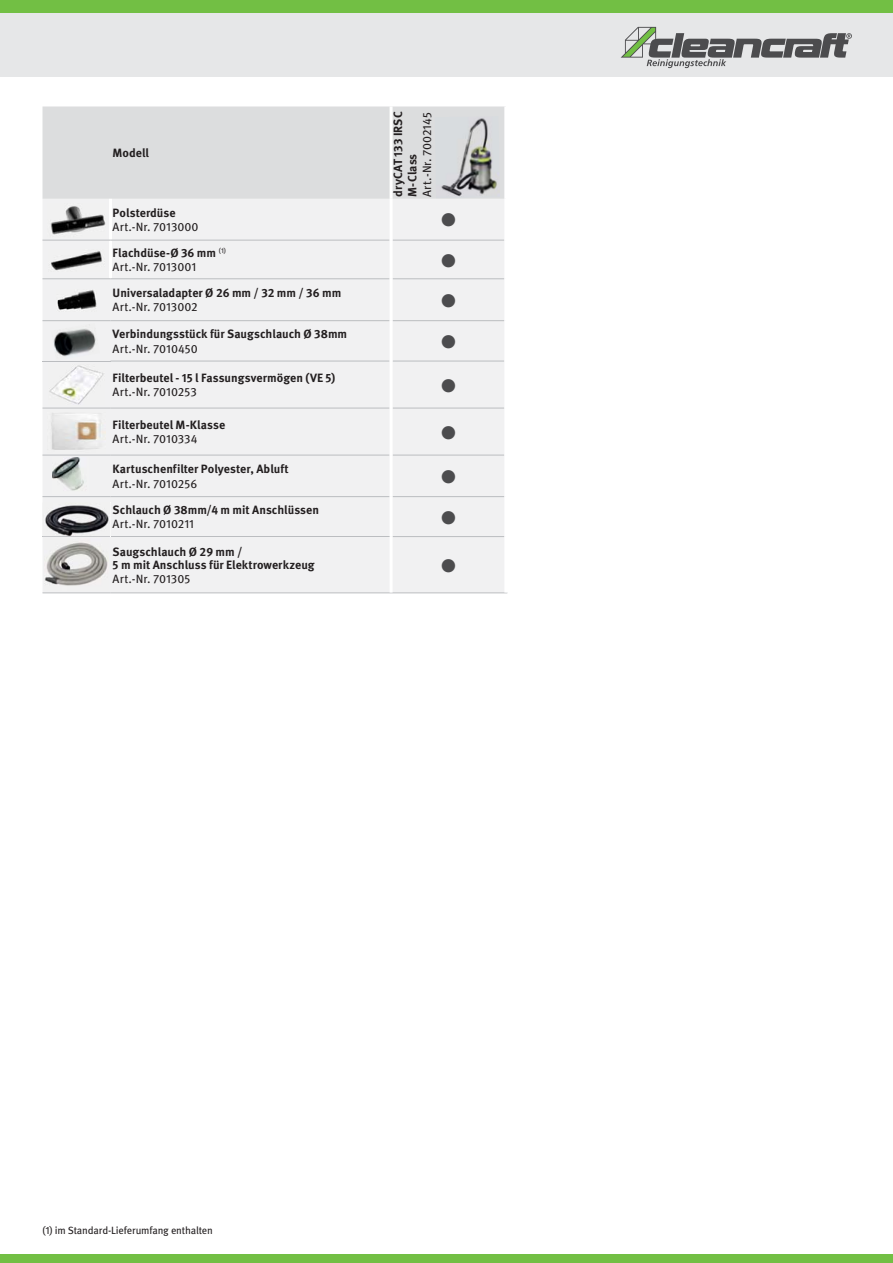
<style>
.page{position:relative;width:893px;height:1263px;background:#fff}
.page>*{position:absolute;margin:0;border:0;box-sizing:border-box;transform-origin:0 0}
.t1{font:700 37.5px "Meta LF";color:#4c4c4e}
.t2{font:700 12px/14.4px "Meta LF";color:#231f20}
.t3{font:12px "Meta LF";letter-spacing:.005em;color:#231f20}
.t4{font:10.5px "Meta LF";letter-spacing:-.01em;color:#231f20}
.s1{font-weight:400}
</style>
<div class="page">
<div style="left:0;top:13px;width:893px;height:64px;background:#e6e7e8"></div>
<div style="left:0;top:0;width:893px;height:13px;background:#72bf44"></div>
<div style="left:0;top:1254px;width:893px;height:9px;background:#72bf44"></div>
<svg style="left:621px;top:27px;width:231px;height:41px"></svg>
<div style="left:43px;top:107px;width:461px;height:92px;background:#dcddde"></div>
<div style="left:43px;top:199px;width:461px;height:394px;background:#f1f1f2"></div>
<hr style="left:109px;top:199px;width:3px;height:41px;background:#fff">
<hr style="left:109px;top:241px;width:3px;height:37px;background:#fff">
<hr style="left:111px;top:536px;width:279px;height:1px;background:#bbbdc0">
<hr style="left:43px;top:240px;width:68px;height:1px;background:#bbbdc0">
<hr style="left:43px;top:278px;width:68px;height:1px;background:#bbbdc0">
<hr style="left:393px;top:320px;width:111px;height:1px;background:#bbbdc0">
<hr style="left:43px;top:361px;width:68px;height:1px;background:#bbbdc0">
<hr style="left:43px;top:408px;width:68px;height:1px;background:#bbbdc0">
<hr style="left:111px;top:408px;width:279px;height:1px;background:#bbbdc0">
<hr style="left:43px;top:455px;width:68px;height:1px;background:#bbbdc0">
<hr style="left:111px;top:455px;width:279px;height:1px;background:#bbbdc0">
<hr style="left:393px;top:455px;width:111px;height:1px;background:#bbbdc0">
<hr style="left:43px;top:496px;width:68px;height:1px;background:#bbbdc0">
<hr style="left:111px;top:496px;width:279px;height:1px;background:#bbbdc0">
<hr style="left:393px;top:496px;width:111px;height:1px;background:#bbbdc0">
<hr style="left:43px;top:536px;width:68px;height:1px;background:#bbbdc0">
<hr style="left:393px;top:536px;width:111px;height:1px;background:#bbbdc0">
<hr style="left:43px;top:593px;width:68px;height:1px;background:#bbbdc0">
<hr style="left:111px;top:593px;width:280px;height:1px;background:#bbbdc0">
<hr style="left:111px;top:240px;width:279px;height:1px;background:#bbbdc0">
<hr style="left:393px;top:240px;width:111px;height:1px;background:#bbbdc0">
<hr style="left:111px;top:278px;width:279px;height:1px;background:#bbbdc0">
<hr style="left:393px;top:278px;width:111px;height:1px;background:#bbbdc0">
<hr style="left:43px;top:320px;width:68px;height:1px;background:#bbbdc0">
<hr style="left:111px;top:320px;width:279px;height:1px;background:#bbbdc0">
<hr style="left:111px;top:361px;width:279px;height:1px;background:#bbbdc0">
<hr style="left:393px;top:361px;width:111px;height:1px;background:#bbbdc0">
<hr style="left:393px;top:408px;width:111px;height:1px;background:#bbbdc0">
<hr style="left:391px;top:593px;width:116px;height:1px;background:#bbbdc0">
<hr style="left:390px;top:107px;width:3px;height:92px;background:#fff">
<hr style="left:390px;top:199px;width:3px;height:41px;background:#fff">
<hr style="left:390px;top:240px;width:3px;height:39px;background:#fff">
<hr style="left:390px;top:279px;width:3px;height:42px;background:#fff">
<hr style="left:390px;top:321px;width:3px;height:40px;background:#fff">
<hr style="left:390px;top:361px;width:3px;height:47px;background:#fff">
<hr style="left:390px;top:408px;width:3px;height:47px;background:#fff">
<hr style="left:390px;top:455px;width:3px;height:42px;background:#fff">
<hr style="left:390px;top:497px;width:3px;height:40px;background:#fff">
<hr style="left:390px;top:537px;width:3px;height:56px;background:#fff">
<img style="left:48px;top:203px;width:57px;height:34px">
<img style="left:48px;top:250px;width:57px;height:22px">
<img style="left:56px;top:289px;width:41px;height:23px">
<img style="left:51px;top:323px;width:49px;height:38px">
<img style="left:49px;top:365px;width:55px;height:39px">
<img style="left:48px;top:410px;width:57px;height:43px">
<img style="left:52px;top:457px;width:37px;height:36px">
<img style="left:111px;top:503px;width:1px;height:33px">
<img style="left:43px;top:503px;width:68px;height:33px">
<img style="left:45px;top:539px;width:63px;height:52px">
<img style="left:435px;top:116px;width:65px;height:82px">
<p class="t2" style="left:113px;top:147px;width:38px">Modell</p>
<p class="t2" style="left:113px;top:206px;width:65px">Polsterdüse</p>
<p class="t3" style="left:113px;top:222px;width:87px">Art.-Nr. 7013000</p>
<p class="t2" style="left:392px;top:197px;width:87px;rotate:-90deg">dryCAT 133 IRSC<br>M-Class</p>
<p class="t3" style="left:422px;top:197px;width:86px;rotate:-90deg">Art.-Nr. 7002145</p>
<h1 class="t1" style="left:439px;top:207px;width:20px">•</h1>
<p class="t2" style="left:113px;top:246px;width:115px">Flachdüse-Ø 36 mm <sup>(1)<br></sup><span class="s1">Art.-Nr. 7013001</span></p>
<h1 class="t1" style="left:439px;top:247px;width:20px">•</h1>
<p class="t2" style="left:113px;top:287px;width:230px">Universaladapter Ø 26 mm / 32 mm / 36 mm</p>
<p class="t3" style="left:113px;top:303px;width:87px">Art.-Nr. 7013002</p>
<h1 class="t1" style="left:439px;top:287px;width:20px">•</h1>
<p class="t2" style="left:113px;top:328px;width:236px">Verbindungsstück für Saugschlauch Ø 38mm</p>
<p class="t3" style="left:113px;top:344px;width:87px">Art.-Nr. 7010450</p>
<p class="t2" style="left:113px;top:371px;width:224px">Filterbeutel - 15 l Fassungsvermögen (VE 5)</p>
<p class="t3" style="left:113px;top:388px;width:86px">Art.-Nr. 7010253</p>
<p class="t2" style="left:113px;top:418px;width:114px">Filterbeutel M-Klasse</p>
<p class="t3" style="left:113px;top:435px;width:86px">Art.-Nr. 7010334</p>
<p class="t2" style="left:113px;top:463px;width:178px">Kartuschenfilter Polyester, Abluft</p>
<p class="t3" style="left:113px;top:479px;width:86px">Art.-Nr. 7010256</p>
<p class="t2" style="left:113px;top:504px;width:208px">Schlauch Ø 38mm/4 m mit Anschlüssen</p>
<p class="t3" style="left:113px;top:520px;width:83px">Art.-Nr. 7010211</p>
<p class="t2" style="left:113px;top:546px;width:203px;line-height:13.5px">Saugschlauch Ø 29 mm /<br>5 m mit Anschluss für Elektrowerkzeug</p>
<p class="t3" style="left:113px;top:574px;width:79px">Art.-Nr. 701305</p>
<h1 class="t1" style="left:439px;top:328px;width:20px">•</h1>
<h1 class="t1" style="left:439px;top:372px;width:20px">•</h1>
<h1 class="t1" style="left:439px;top:419px;width:20px">•</h1>
<h1 class="t1" style="left:439px;top:463px;width:20px">•</h1>
<h1 class="t1" style="left:439px;top:504px;width:20px">•</h1>
<h1 class="t1" style="left:439px;top:552px;width:20px">•</h1>
<p class="t4" style="left:43px;top:1226px;width:172px">(1) im Standard-Lieferumfang enthalten</p>
</div>
